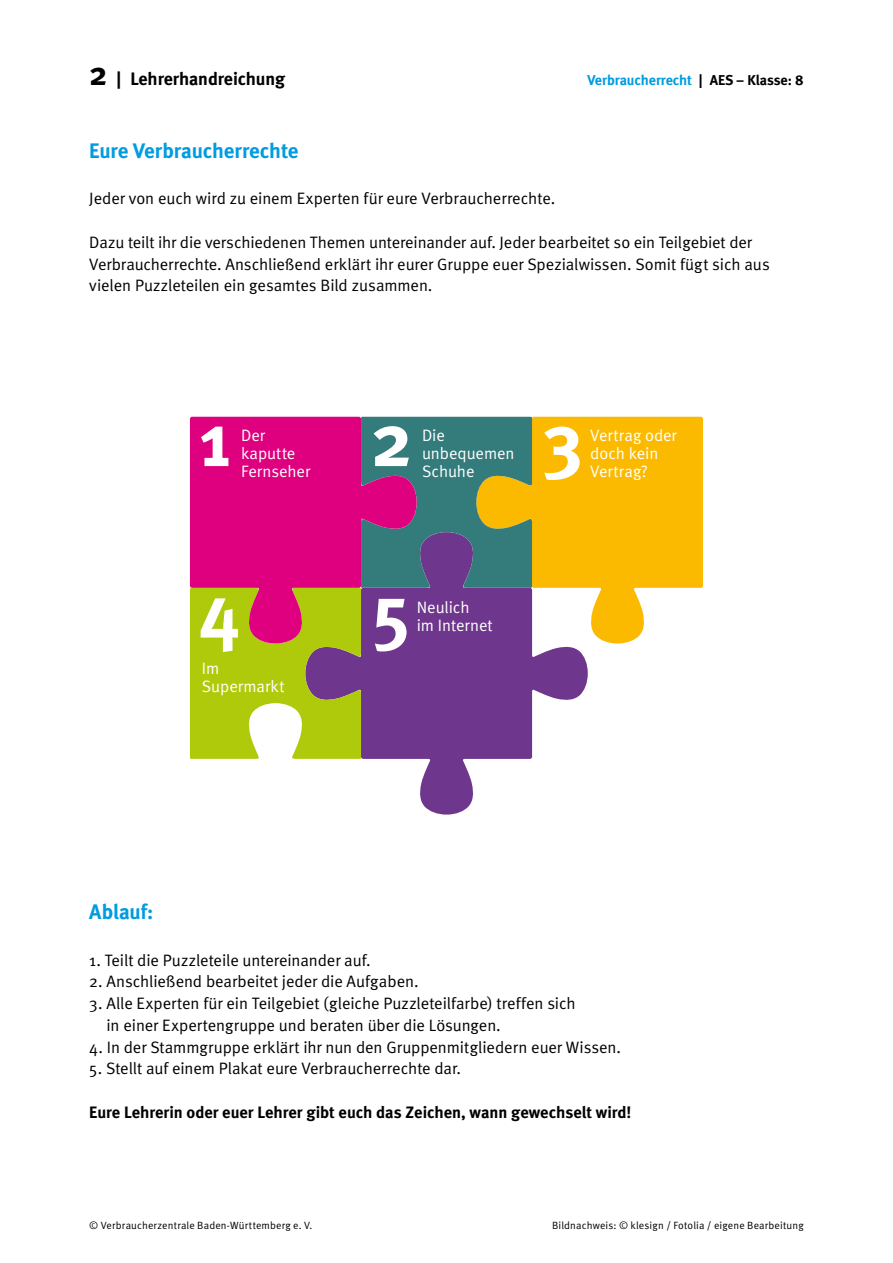
<style>
.page{position:relative;width:893px;height:1263px;background:#fff}
.page>*{position:absolute;margin:0;border:0;box-sizing:border-box;transform-origin:0 0}
.t1{font:700 75.6px "Meta";color:#fff}
.t2{font:700 21px "Meta";letter-spacing:-.005em;color:#009ce1}
.t3{font:700 18px "Meta";color:#000}
.t4{font:16.5px/21.8px "Meta Normal";letter-spacing:-.005em;color:#000}
.t5{font:16.5px/18px "Meta Normal";letter-spacing:-.005em;color:#fff}
.t6{font:700 16.5px "Meta";color:#000}
.t7{font:700 14.25px "Meta";color:#009ce1}
.t8{font:10.5px "Meta Normal";letter-spacing:.015em;color:#000}
.s1{font-size:33px}
.s2{color:#000}
</style>
<div class="page">
<svg style="left:532px;top:417px;width:171px;height:226px;background:#fbc21e"></svg>
<svg style="left:420px;top:532px;width:168px;height:283px"></svg>
<svg style="left:190px;top:417px;width:342px;height:342px;background:#7a746a"></svg>
<svg style="left:190px;top:417px;width:227px;height:226px;background:#b9306f"></svg>
<p class="t3" style="left:89px;top:68px;width:197px"><span class="s1">2</span> | Lehrerhandreichung</p>
<p class="t7" style="left:587px;top:72px;width:218px">Verbraucherrecht <span class="s2">| AES – Klasse: 8</span></p>
<p class="t2" style="left:89px;top:138px;width:211px">Eure Verbraucherrechte</p>
<p class="t4" style="left:89px;top:188px;width:468px">Jeder von euch wird zu einem Experten für eure Verbraucherrechte.</p>
<p class="t4" style="left:89px;top:231px;width:682px">Dazu teilt ihr die verschiedenen Themen untereinander auf. Jeder bearbeitet so ein Teilgebiet der<br>Verbraucherrechte. Anschließend erklärt ihr eurer Gruppe euer Spezialwissen. Somit fügt sich aus vielen Puzzleteilen ein gesamtes Bild zusammen.</p>
<h1 class="t1" style="left:371px;top:396px;width:44px">2</h1>
<h1 class="t1" style="left:199px;top:396px;width:33px">1</h1>
<h1 class="t1" style="left:542px;top:396px;width:42px">3</h1>
<p class="t5" style="left:241px;top:426px;width:71px">Der kaputte<br>Fernseher</p>
<p class="t5" style="left:422px;top:426px;width:94px">Die unbequemen<br>Schuhe</p>
<p class="t5" style="left:590px;top:426px;width:88px">Vertrag oder doch kein<br>Vertrag?</p>
<h1 class="t1" style="left:199px;top:567px;width:42px">4</h1>
<h1 class="t1" style="left:372px;top:567px;width:40px">5</h1>
<p class="t5" style="left:202px;top:659px;width:84px">Im<br>Supermarkt</p>
<p class="t5" style="left:417px;top:598px;width:77px">Neulich<br>im Internet</p>
<p class="t2" style="left:89px;top:899px;width:66px">Ablauf:</p>
<p class="t4" style="left:89px;top:949px;width:283px">1. Teilt die Puzzleteile untereinander auf.</p>
<p class="t4" style="left:89px;top:970px;width:331px">2. Anschließend bearbeitet jeder die Aufgaben.</p>
<p class="t4" style="left:106px;top:992px;width:471px;text-indent:-17px">3. Alle Experten für ein Teilgebiet (gleiche Puzzleteilfarbe) treffen sich in einer Expertengruppe und beraten über die Lösungen.</p>
<p class="t4" style="left:89px;top:1036px;width:533px">4. In der Stammgruppe erklärt ihr nun den Gruppenmitgliedern euer Wissen.</p>
<p class="t4" style="left:89px;top:1057px;width:373px">5. Stellt auf einem Plakat eure Verbraucherrechte dar.</p>
<p class="t6" style="left:89px;top:1102px;width:543px">Eure Lehrerin oder euer Lehrer gibt euch das Zeichen, wann gewechselt wird!</p>
<p class="t8" style="left:89px;top:1219px;width:225px">© Verbraucherzentrale Baden-Württemberg e. V.</p>
<p class="t8" style="left:552px;top:1219px;width:253px">Bildnachweis: © klesign / Fotolia / eigene Bearbeitung</p>
</div>
